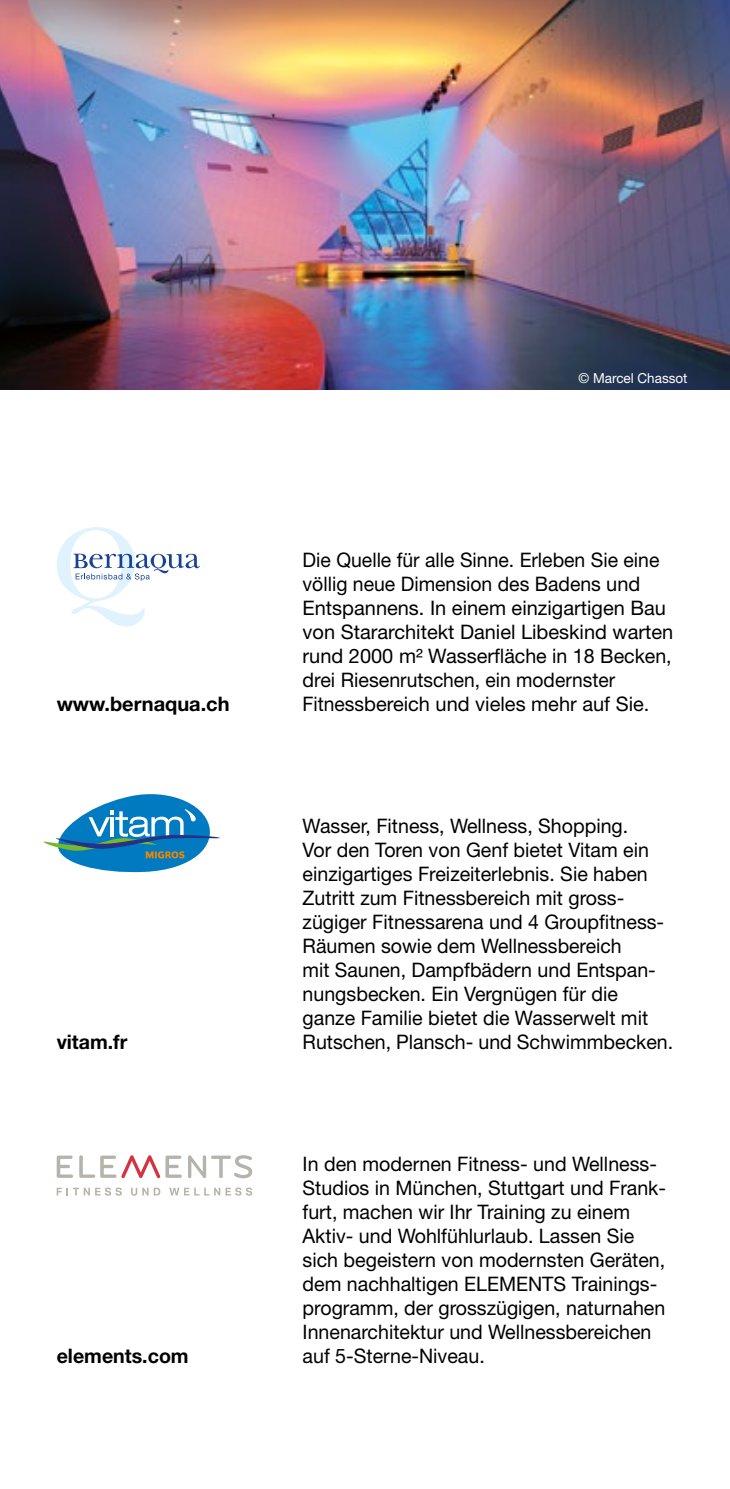
<style>
.page{position:relative;width:730px;height:1489px;background:#fff}
.page>*{position:absolute;margin:0;border:0;box-sizing:border-box;transform-origin:0 0}
.t1{font:20px/24px "Helvetica Neue";color:#000}
.t2{font:700 20px "Helvetica Neue";color:#000}
.t3{font:13.75px "Helvetica Neue";color:#fff}
</style>
<div class="page">
<img style="left:0;top:0;width:730px;height:390px">
<svg style="left:57px;top:527px;width:143px;height:99px"></svg>
<svg style="left:43px;top:794px;width:177px;height:79px"></svg>
<svg style="left:57px;top:1155px;width:16px;height:22px"></svg>
<svg style="left:188px;top:1155px;width:64px;height:23px"></svg>
<svg style="left:79px;top:1155px;width:103px;height:22px"></svg>
<svg style="left:57px;top:1187px;width:65px;height:8px"></svg>
<svg style="left:131px;top:1187px;width:29px;height:8px"></svg>
<svg style="left:169px;top:1187px;width:83px;height:8px"></svg>
<p class="t2" style="left:57px;top:691px;width:174px">www.bernaqua.ch</p>
<p class="t2" style="left:57px;top:1029px;width:72px">vitam.fr</p>
<p class="t2" style="left:57px;top:1343px;width:134px">elements.com</p>
<p class="t3" style="left:579px;top:370px;width:110px">© Marcel Chassot</p>
<p class="t1" style="left:303px;top:547px;width:372px">Die Quelle für alle Sinne. Erleben Sie eine völlig neue Dimension des Badens und Entspannens. In einem einzigartigen Bau von Stararchitekt Daniel Libeskind warten rund 2000 m² Wasserfläche in 18 Becken, drei Riesenrutschen, ein modernster Fitnessbereich und vieles mehr auf Sie.</p>
<p class="t1" style="left:303px;top:813px;width:372px">Wasser, Fitness, Wellness, Shopping.<br>Vor den Toren von Genf bietet Vitam ein einzigartiges Freizeiterlebnis. Sie haben Zutritt zum Fitnessbereich mit gross&shy;zügiger Fitnessarena und 4 Groupfitness-Räumen sowie dem Wellnessbereich<br>mit Saunen, Dampfbädern und Entspan&shy;nungsbecken. Ein Vergnügen für die ganze Familie bietet die Wasserwelt mit Rutschen, Plansch- und Schwimmbecken.</p>
<p class="t1" style="left:303px;top:1151px;width:365px">In den modernen Fitness- und Wellness-Studios in München, Stuttgart und Frank&shy;furt, machen wir Ihr Training zu einem Aktiv- und Wohlfühlurlaub. Lassen Sie sich begeistern von modernsten Geräten, dem nachhaltigen ELEMENTS Trainings&shy;programm, der grosszügigen, naturnahen Innenarchitektur und Wellnessbereichen auf 5-Sterne-Niveau.</p>
</div>
